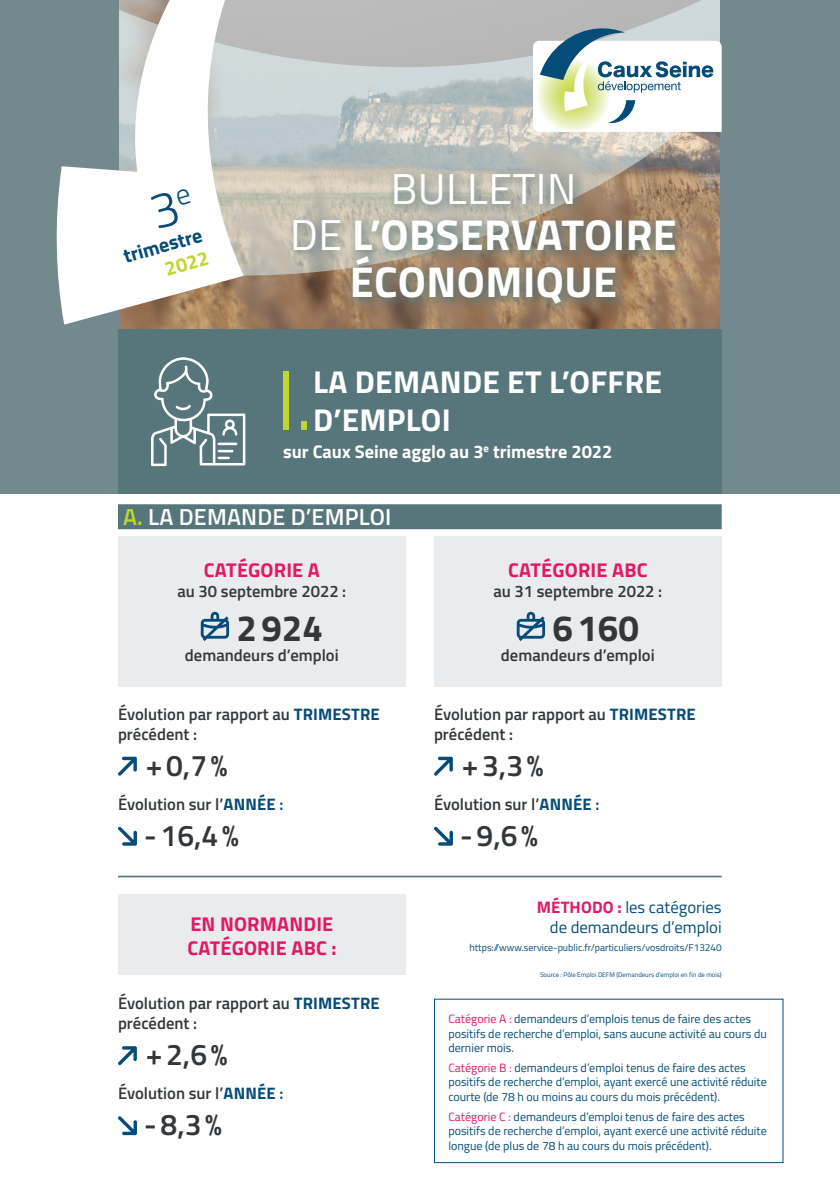
<style>
.page{position:relative;width:840px;height:1191px;background:#fff}
.page>*{position:absolute;margin:0;border:0;box-sizing:border-box;transform-origin:0 0}
.t1{font:300 84.2px "Titillium Web";color:#c2d72e}
.t2{font:700 43.2px/46.6px "Titillium Web";letter-spacing:.01em;color:#fff;text-align:center}
.t3{font:700 36.6px "Titillium Web";color:#333739}
.t4{font:700 31.6px/37.8px "Titillium Web";letter-spacing:.01em;color:#fff}
.t5{font:600 30px "Titillium Web";color:#333739}
.t6{font:600 23.2px "Titillium Web";letter-spacing:.01em;color:#fff}
.t7{font:700 20px/24px "Titillium Web";letter-spacing:.01em;color:#e41766}
.t8{font:700 20px "Titillium Web";color:#054c78}
.t9{font:700 20px "Titillium Web";color:#c2d72e}
.t10{font:700 18.2px "Titillium Web";color:#fff}
.t11{font:600 16.6px/20px "Titillium Web";color:#333739}
.t12{font:16.6px/20px "Titillium Web";color:#054c78;text-align:right}
.t13{font:12px/14.4px "Titillium Web";color:#054c78}
.t14{font:10px "Titillium Web";color:#054c78}
.t15{font:6.6px "Titillium Web";color:#054c78}
.s1{font-weight:400}
.s2{color:#c2d72e}
.s3{font-weight:700;color:#054c78}
.s4{color:#054c78}
.s5{font-weight:700;color:#e41766}
.s6{color:#e41766}
</style>
<div class="page">
<svg style="left:118px;top:0;width:602px;height:329px;background:#b7b4ad"></svg>
<div style="left:0;top:0;width:118px;height:494px;background:#728a8e"></div>
<div style="left:720px;top:0;width:119px;height:494px;background:#728a8e"></div>
<svg style="left:56px;top:0;width:256px;height:325px"></svg>
<svg style="left:286px;top:166px;width:401px;height:150px;background:#9f9381"></svg>
<div style="left:118px;top:329px;width:603px;height:165px;background:#57767b"></div>
<div style="left:118px;top:894px;width:287px;height:80px;background:#e9ebec"></div>
<div style="left:434px;top:536px;width:287px;height:151px;background:#e9ebec"></div>
<div style="left:118px;top:536px;width:287px;height:151px;background:#e9ebec"></div>
<svg style="left:151px;top:357px;width:94px;height:109px"></svg>
<div style="left:118px;top:504px;width:603px;height:25px;background:#57767b"></div>
<svg style="left:201px;top:612px;width:28px;height:29px"></svg>
<svg style="left:118px;top:756px;width:19px;height:19px"></svg>
<svg style="left:118px;top:826px;width:19px;height:19px"></svg>
<svg style="left:516px;top:612px;width:28px;height:29px"></svg>
<svg style="left:434px;top:756px;width:18px;height:19px"></svg>
<svg style="left:434px;top:826px;width:18px;height:19px"></svg>
<svg style="left:118px;top:1046px;width:19px;height:19px"></svg>
<svg style="left:118px;top:1116px;width:19px;height:19px"></svg>
<hr style="left:118px;top:875px;width:603px;height:2px;background:#57767b">
<svg style="left:532px;top:28px;width:189px;height:104px"></svg>
<div style="left:434px;top:998px;width:349px;height:165px;border:1px solid #054c78"></div>
<svg style="left:150px;top:188px;width:41px;height:41px"></svg>
<p class="t8" style="left:119px;top:242px;width:82px;rotate:-16deg">trimestre</p>
<p class="t9" style="left:161px;top:255px;width:46px;rotate:-16deg">2022</p>
<p class="t2" style="left:290px;top:163px;width:388px"><span class="s1">BULLETIN<br>DE</span> L’OBSERVATOIRE<br>ÉCONOMIQUE</p>
<p class="t1" style="left:275px;top:339px;width:39px">I.</p>
<p class="t4" style="left:313px;top:361px;width:350px">LA DEMANDE ET L’OFFRE<br>D’EMPLOI</p>
<p class="t10" style="left:283px;top:437px;width:330px">sur Caux Seine agglo au 3<sup>e</sup> trimestre 2022</p>
<p class="t6" style="left:123px;top:499px;width:269px"><span class="s2">A.</span> LA DEMANDE D’EMPLOI</p>
<p class="t7" style="left:204px;top:557px;width:118px">CATÉGORIE A</p>
<p class="t11" style="left:177px;top:580px;width:170px">au 30 septembre 2022 :</p>
<p class="t3" style="left:236px;top:600px;width:88px">2924</p>
<p class="t11" style="left:185px;top:644px;width:155px">demandeurs d’emploi</p>
<p class="t11" style="left:118px;top:703px;width:263px">Évolution par rapport au <span class="s3">TRIMESTRE </span>précédent :</p>
<p class="t5" style="left:146px;top:742px;width:83px">+0,7%</p>
<p class="t11" style="left:118px;top:793px;width:167px">Évolution sur l’<span class="s3">ANNÉE</span> <span class="s4">:</span></p>
<p class="t5" style="left:144px;top:812px;width:96px">-16,4%</p>
<p class="t7" style="left:187px;top:911px;width:150px">EN NORMANDIE<br>CATÉGORIE ABC :</p>
<p class="t11" style="left:118px;top:992px;width:263px">Évolution par rapport au <span class="s3">TRIMESTRE </span>précédent :</p>
<p class="t5" style="left:146px;top:1032px;width:83px">+2,6%</p>
<p class="t11" style="left:118px;top:1082px;width:167px">Évolution sur l’<span class="s3">ANNÉE</span> <span class="s4">:</span></p>
<p class="t5" style="left:144px;top:1102px;width:79px">-8,3%</p>
<p class="t7" style="left:508px;top:557px;width:141px">CATÉGORIE ABC</p>
<p class="t11" style="left:493px;top:580px;width:170px">au 31 septembre 2022 :</p>
<p class="t3" style="left:552px;top:600px;width:88px">6160</p>
<p class="t11" style="left:500px;top:644px;width:155px">demandeurs d’emploi</p>
<p class="t11" style="left:434px;top:703px;width:263px">Évolution par rapport au <span class="s3">TRIMESTRE </span>précédent :</p>
<p class="t5" style="left:461px;top:742px;width:83px">+3,3%</p>
<p class="t11" style="left:434px;top:793px;width:167px">Évolution sur l’<span class="s3">ANNÉE</span> <span class="s4">:</span></p>
<p class="t5" style="left:460px;top:812px;width:79px">-9,6%</p>
<p class="t12" style="left:536px;top:896px;width:186px"><span class="s5">MÉTHODO :</span> les catégories de demandeurs d’emploi</p>
<p class="t14" style="left:469px;top:940px;width:254px">https://www.service-public.fr/particuliers/vosdroits/F13240</p>
<p class="t15" style="left:539px;top:970px;width:183px">Source : Pôle Emploi DEFM (Demandeurs d’emploi en fin de mois)</p>
<p class="t13" style="left:448px;top:1011px;width:320px"><span class="s6">Catégorie A :</span> demandeurs d’emplois tenus de faire des actes positifs de recherche d’emploi, sans aucune activité au cours du dernier mois.</p>
<p class="t13" style="left:448px;top:1060px;width:320px"><span class="s6">Catégorie B :</span> demandeurs d’emploi tenus de faire des actes positifs de recherche d’emploi, ayant exercé une activité réduite courte (de 78 h ou moins au cours du mois précédent).</p>
<p class="t13" style="left:448px;top:1108px;width:320px"><span class="s6">Catégorie C :</span> demandeurs d’emploi tenus de faire des actes positifs de recherche d’emploi, ayant exercé une activité réduite longue (de plus de 78 h au cours du mois précédent).</p>
</div>
